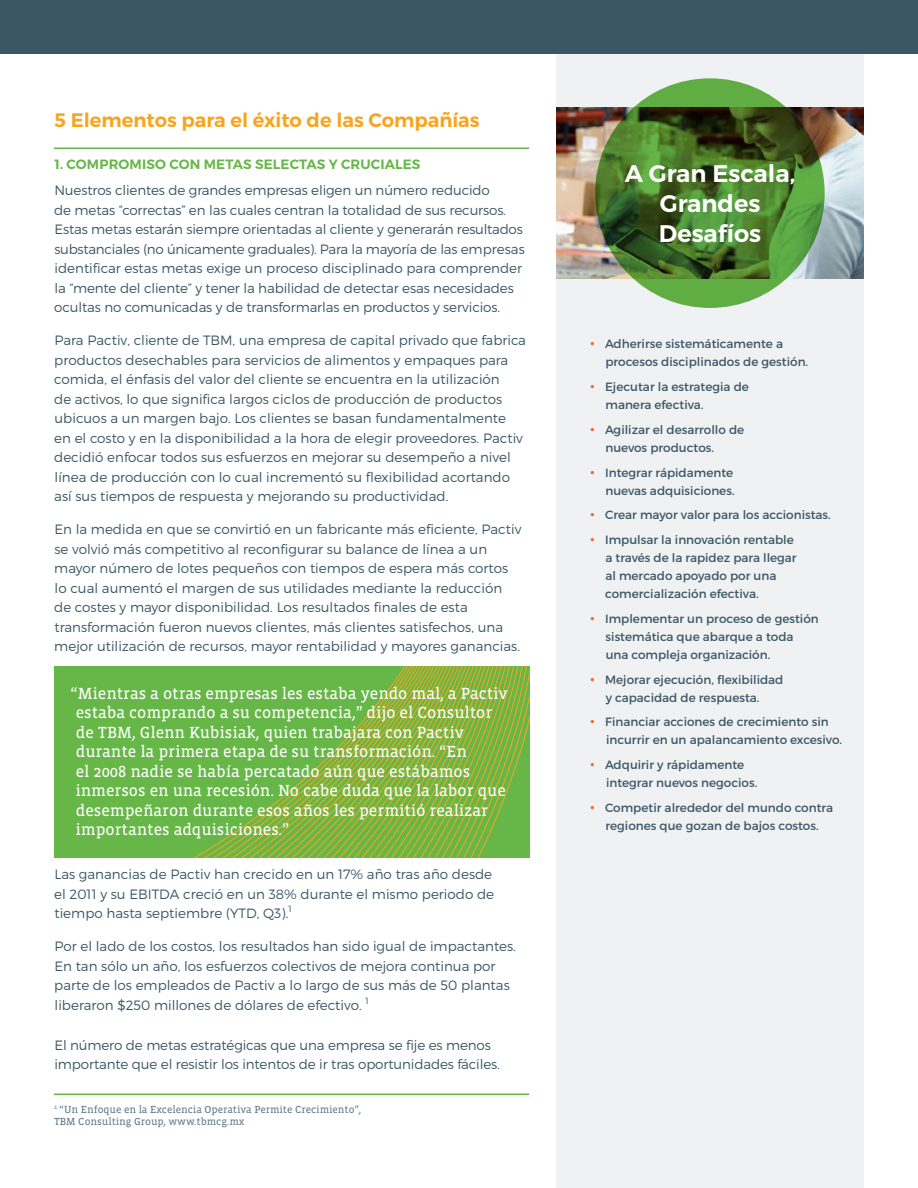
<style>
.page{position:relative;width:918px;height:1188px;background:#fff}
.page>*{position:absolute;margin:0;border:0;box-sizing:border-box;transform-origin:0 0}
.t1{font:600 24px/30px "Montserrat";color:#fff;text-align:center}
.t2{font:600 19.5px "Montserrat";color:#f7a51e}
.t3{font:16.5px/19.5px "Vista Slab OT";color:#fff}
.t4{font:300 13.5px/19.5px "Montserrat";color:#3b5765}
.t5{font:600 13.5px "Montserrat";letter-spacing:.01em;color:#67b748}
.t6{font:12px/18px "Montserrat";color:#3b5765}
.t7{font:10.5px/12.6px "Vista Slab OT";color:#627c8a}
.s1{font-size:16.5px;color:#f26523}
</style>
<div class="page">
<div style="left:0;top:0;width:918px;height:54px;background:#3b5765"></div>
<div style="left:556px;top:42px;width:308px;height:1146px;background:#eff1f2"></div>
<hr style="left:54px;top:147px;width:475px;height:2px;background:#67b748">
<svg style="left:54px;top:666px;width:475px;height:192px;background:#74b543"></svg>
<img style="left:556px;top:107px;width:308px;height:172px">
<svg style="left:595px;top:78px;width:230px;height:230px;background:#48772c"></svg>
<hr style="left:54px;top:1094px;width:475px;height:1px;background:#67b748">
<h2 class="t2" style="left:55px;top:108px;width:427px">5 Elementos para el éxito de las Compañías</h2>
<p class="t5" style="left:55px;top:156px;width:367px">1. COMPROMISO CON METAS SELECTAS Y CRUCIALES</p>
<p class="t4" style="left:54px;top:181px;width:472px">Nuestros clientes de grandes empresas eligen un número reducido<br>de metas “correctas” en las cuales centran la totalidad de sus recursos.<br>Estas metas estarán siempre orientadas al cliente y generarán resultados substanciales (no únicamente graduales). Para la mayoría de las empresas identificar estas metas exige un proceso disciplinado para comprender la “mente del cliente” y tener la habilidad de detectar esas necesidades ocultas no comunicadas y de transformarlas en productos y servicios.</p>
<p class="t4" style="left:54px;top:331px;width:473px">Para Pactiv, cliente de TBM, una empresa de capital privado que fabrica productos desechables para servicios de alimentos y empaques para comida, el énfasis del valor del cliente se encuentra en la utilización<br>de activos, lo que significa largos ciclos de producción de productos ubicuos a un margen bajo. Los clientes se basan fundamentalmente<br>en el costo y en la disponibilidad a la hora de elegir proveedores. Pactiv decidió enfocar todos sus esfuerzos en mejorar su desempeño a nivel línea de producción con lo cual incrementó su flexibilidad acortando así sus tiempos de respuesta y mejorando su productividad.</p>
<p class="t4" style="left:54px;top:520px;width:469px">En la medida en que se convirtió en un fabricante más eficiente, Pactiv se volvió más competitivo al reconfigurar su balance de línea a un mayor número de lotes pequeños con tiempos de espera más cortos lo cual aumentó el margen de sus utilidades mediante la reducción de costes y mayor disponibilidad. Los resultados finales de esta transformación fueron nuevos clientes, más clientes satisfechos, una mejor utilización de recursos, mayor rentabilidad y mayores ganancias.</p>
<p class="t3" style="left:71px;top:684px;width:439px">“Mientras a otras empresas les estaba yendo mal, a Pactiv estaba comprando a su competencia,” dijo el Consultor de TBM, Glenn Kubisiak, quien trabajara con Pactiv durante la primera etapa de su transformación. “En<br>el 2008 nadie se había percatado aún que estábamos inmersos en una recesión. No cabe duda que la labor que desempeñaron durante esos años les permitió realizar importantes adquisiciones.”</p>
<p class="t4" style="left:54px;top:865px;width:442px">Las ganancias de Pactiv han crecido en un 17% año tras año desde el 2011 y su EBITDA creció en un 38% durante el mismo periodo de tiempo hasta septiembre (YTD, Q3).<sup>1</sup></p>
<p class="t4" style="left:54px;top:937px;width:463px">Por el lado de los costos, los resultados han sido igual de impactantes.<br>En tan sólo un año, los esfuerzos colectivos de mejora continua por parte de los empleados de Pactiv a lo largo de sus más de 50 plantas liberaron $250 millones de dólares de efectivo. <sup>1</sup></p>
<p class="t4" style="left:54px;top:1035px;width:447px">El número de metas estratégicas que una empresa se fije es menos importante que el resistir los intentos de ir tras oportunidades fáciles.</p>
<p class="t7" style="left:54px;top:1103px;width:309px"><sup>1</sup> “Un Enfoque en la Excelencia Operativa Permite Crecimiento”,<br>TBM Consulting Group, www.tbmcg.mx</p>
<h1 class="t1" style="left:625px;top:159px;width:172px">A Gran Escala,<br>Grandes<br>Desafíos</h1>
<p class="t6" style="left:605px;top:335px;width:204px;text-indent:-15px"><span class="s1">•</span> Adherirse sistemáticamente a procesos disciplinados de gestión.</p>
<p class="t6" style="left:605px;top:378px;width:145px;text-indent:-15px"><span class="s1">•</span> Ejecutar la estrategia de manera efectiva.</p>
<p class="t6" style="left:605px;top:420px;width:140px;text-indent:-15px"><span class="s1">•</span> Agilizar el desarrollo de nuevos productos.</p>
<p class="t6" style="left:590px;top:463px;width:146px;text-align:right"><span class="s1">•</span> Integrar rápidamente nuevas adquisiciones.</p>
<p class="t6" style="left:590px;top:506px;width:242px"><span class="s1">•</span> Crear mayor valor para los accionistas.</p>
<p class="t6" style="left:605px;top:531px;width:193px;text-indent:-15px"><span class="s1">•</span> Impulsar la innovación rentable a través de la rapidez para llegar al mercado apoyado por una comercialización efectiva.</p>
<p class="t6" style="left:606px;top:609px;width:215px;text-indent:-16px"><span class="s1">•</span> Implementar un proceso de gestión sistemática que abarque a toda una compleja organización.</p>
<p class="t6" style="left:606px;top:670px;width:179px;text-indent:-16px"><span class="s1">•</span> Mejorar ejecución, flexibilidad y capacidad de respuesta.</p>
<p class="t6" style="left:606px;top:713px;width:238px;text-indent:-16px"><span class="s1">•</span> Financiar acciones de crecimiento sin incurrir en un apalancamiento excesivo.</p>
<p class="t6" style="left:606px;top:756px;width:153px;text-indent:-16px"><span class="s1">•</span> Adquirir y rápidamente integrar nuevos negocios.</p>
<p class="t6" style="left:590px;top:798px;width:245px;text-align:center"><span class="s1">•</span> Competir alrededor del mundo contra regiones que gozan de bajos costos.</p>
</div>
